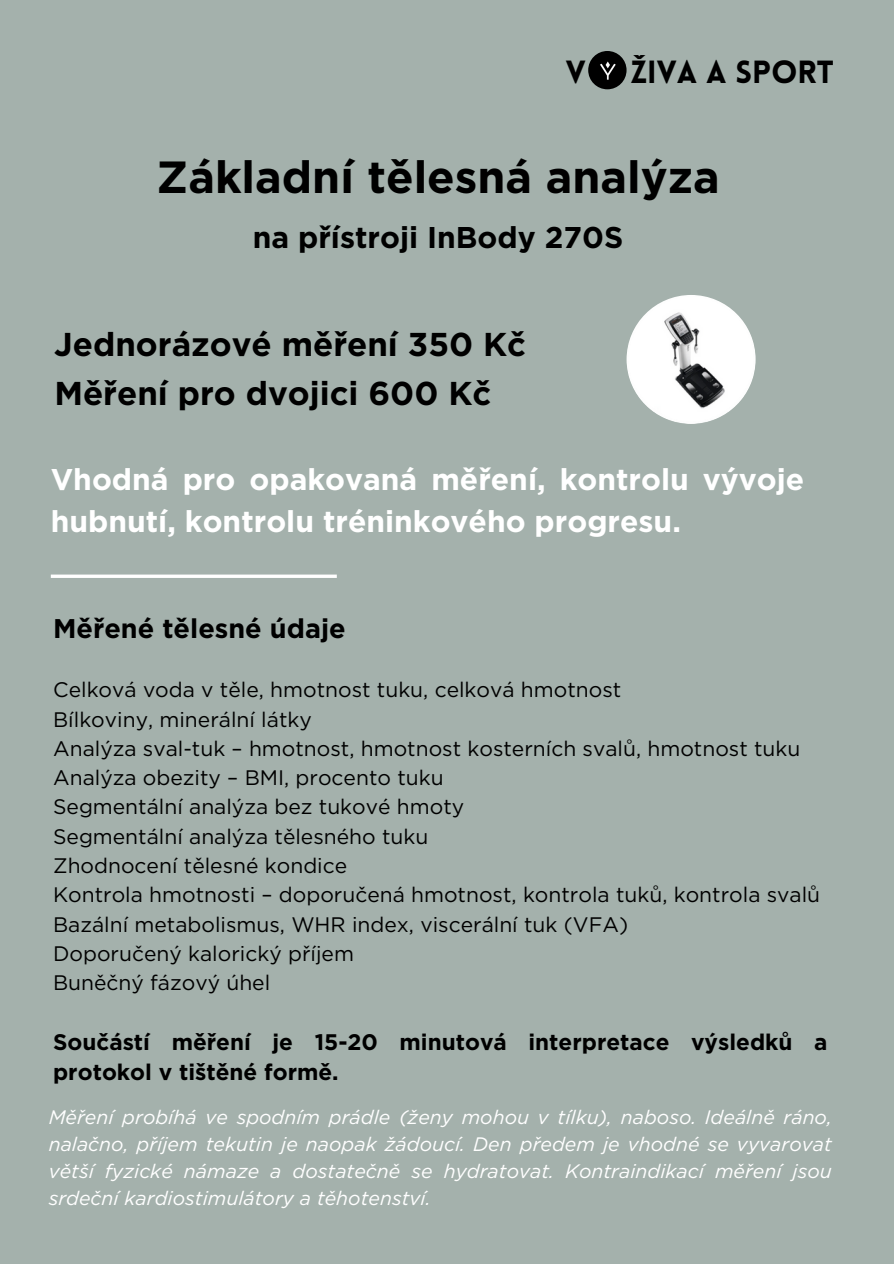
<style>
.page{position:relative;width:894px;height:1264px;background:#fff}
.page>*{position:absolute;margin:0;border:0;box-sizing:border-box;transform-origin:0 0}
.t1{font:700 45px "Gotham";color:#000}
.t2{font:700 33px "Gotham";color:#000}
.t3{font:900 31.35px "Lovelo";color:#000}
.t4{font:700 30px/41.7px "Gotham";color:#fff}
.t5{font:700 30px "Gotham";color:#000}
.t6{font:700 27px "Gotham";color:#000}
.t7{font:700 22.5px/30.3px "Gotham";color:#000}
.t8{font:21px/29.2px "Gotham";color:#000}
.t9{font:italic 19.5px/27px "Gotham";color:#fff;text-align:justify}
</style>
<div class="page">
<div style="left:0;top:0;width:893px;height:1263px;background:#a4b1ac"></div>
<svg style="left:51px;top:574px;width:286px;height:4px"></svg>
<img style="left:588px;top:51px;width:38px;height:38px;border-radius:50%">
<img style="left:626px;top:295px;width:129px;height:129px;border-radius:50%">
<p class="t3" style="left:565px;top:59px;width:21px">V</p>
<p class="t3" style="left:630px;top:59px;width:205px">ŽIVA A SPORT</p>
<h3 class="t1" style="left:156px;top:150px;width:564px">Základní tělesná analýza</h3>
<p class="t5" style="left:253px;top:219px;width:372px">na přístroji InBody 270S</p>
<h4 class="t2" style="left:54px;top:324px;width:473px">Jednorázové měření 350 Kč</h4>
<h6 class="t2" style="left:54px;top:374px;width:438px">Měření pro dvojici 600 Kč</h6>
<h3 class="t4" style="left:51px;top:458px;width:754px">Vhodná pro opakovaná měření, kontrolu vývoje hubnutí, kontrolu tréninkového progresu.</h3>
<h3 class="t6" style="left:53px;top:611px;width:294px">Měřené tělesné údaje</h3>
<p class="t8" style="left:53px;top:675px;width:768px">Celková voda v těle, hmotnost tuku, celková hmotnost<br>Bílkoviny, minerální látky<br>Analýza sval-tuk – hmotnost, hmotnost kosterních svalů, hmotnost tuku Analýza obezity – BMI, procento tuku<br>Segmentální analýza bez tukové hmoty<br>Segmentální analýza tělesného tuku<br>Zhodnocení tělesné kondice<br>Kontrola hmotnosti – doporučená hmotnost, kontrola tuků, kontrola svalů Bazální metabolismus, WHR index, viscerální tuk (VFA)<br>Doporučený kalorický příjem<br>Buněčný fázový úhel</p>
<h3 class="t7" style="left:53px;top:1026px;width:775px">Součástí měření je 15-20 minutová interpretace výsledků a protokol v tištěné formě.</h3>
<h5 class="t9" style="left:49px;top:1103px;width:784px">Měření probíhá ve spodním prádle (ženy mohou v tílku), naboso. Ideálně ráno, nalačno, příjem tekutin je naopak žádoucí. Den předem je vhodné se vyvarovat větší fyzické námaze a dostatečně se hydratovat. Kontraindikací měření jsou srdeční kardiostimulátory a těhotenství.</h5>
</div>
